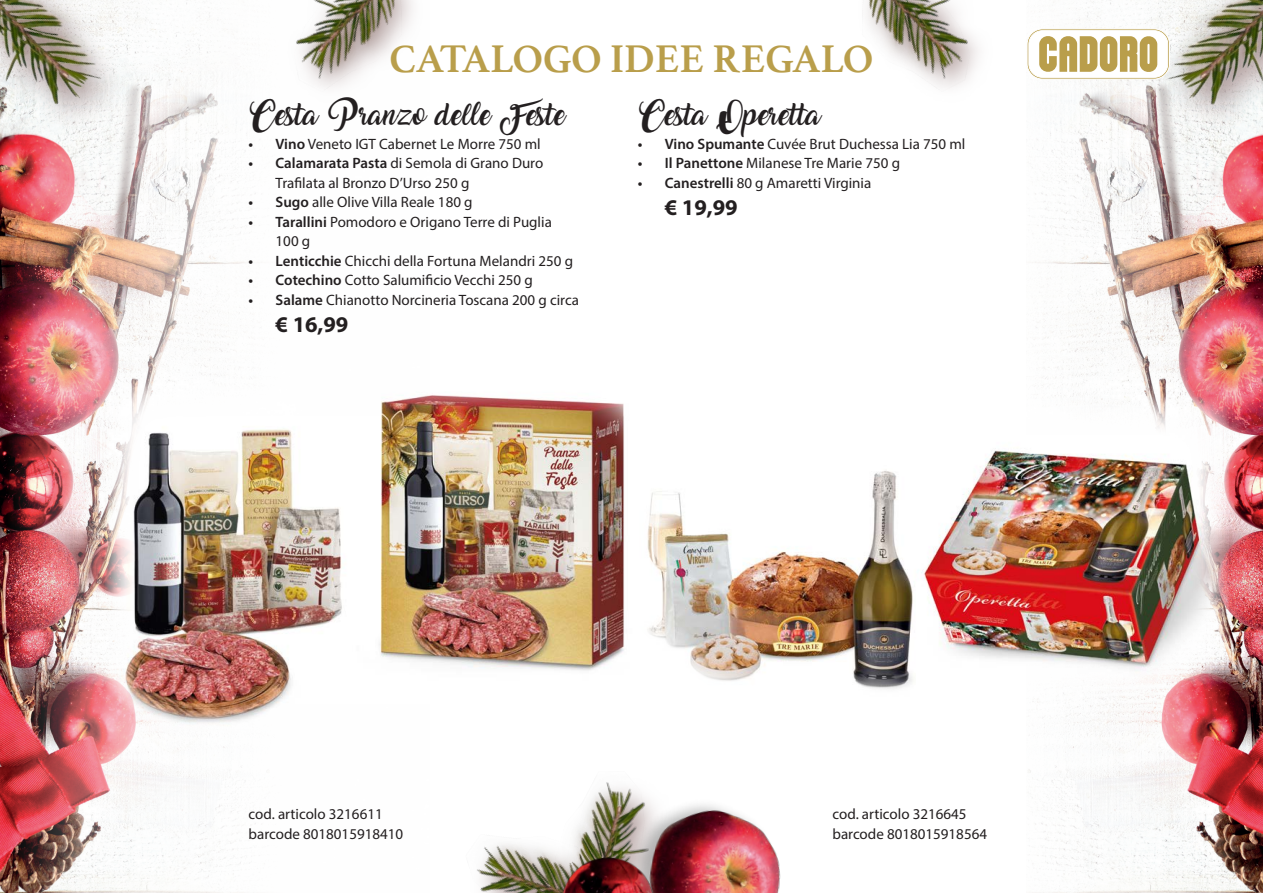
<style>
.page{position:relative;width:1263px;height:893px;background:#fff}
.page>*{position:absolute;margin:0;border:0;box-sizing:border-box;transform-origin:0 0}
.t1{font:700 40.5px "Athelas";color:#b99e4b}
.Quantità{font:700 22.5px "Myriad Pro";color:#231f20}
.Quantità-2{font:19.5px "Amarillo";color:#231f20}
.Quantità-3{font:15px/19.5px "Myriad Pro";color:#231f20}
.s1{font-weight:600}
</style>
<div class="page">
<img style="left:0;top:3px;width:256px;height:890px">
<img style="left:1029px;top:2px;width:234px;height:891px">
<img style="left:0;top:0;width:179px;height:163px">
<svg style="left:0;top:0;width:131px;height:136px"></svg>
<svg style="left:867px;top:0;width:111px;height:88px"></svg>
<img style="left:249px;top:3px;width:7px;height:138px">
<svg style="left:296px;top:0;width:117px;height:89px"></svg>
<svg style="left:477px;top:844px;width:49px;height:49px"></svg>
<svg style="left:583px;top:782px;width:24px;height:41px"></svg>
<img style="left:526px;top:823px;width:81px;height:70px">
<img style="left:607px;top:782px;width:174px;height:111px">
<img style="left:1089px;top:0;width:174px;height:163px">
<img style="left:1158px;top:0;width:105px;height:136px">
<svg style="left:1027px;top:29px;width:143px;height:50px"></svg>
<img style="left:105px;top:381px;width:519px;height:358px">
<img style="left:647px;top:396px;width:582px;height:303px">
<h1 class="t1" style="left:389px;top:26px;width:485px">CATALOGO IDEE REGALO</h1>
<p class="Quantità-2" style="left:638px;top:107px;width:184px">Cesta Operetta</p>
<p class="Quantità-3" style="left:638px;top:134px;width:329px"><span class="s1">• Vino Spumante</span> Cuvée Brut Duchessa Lia 750 ml</p>
<p class="Quantità-3" style="left:638px;top:153px;width:264px"><span class="s1">• Il Panettone</span> Milanese Tre Marie 750 g</p>
<p class="Quantità-3" style="left:638px;top:173px;width:235px"><span class="s1">• Canestrelli</span> 80 g Amaretti Virginia</p>
<p class="Quantità" style="left:665px;top:193px;width:74px">€ 19,99</p>
<p class="Quantità-2" style="left:249px;top:107px;width:318px">Cesta P ranzo delle Feste</p>
<p class="Quantità-3" style="left:249px;top:134px;width:294px"><span class="s1">• Vino</span> Veneto IGT Cabernet Le Morre 750 ml</p>
<p class="Quantità-3" style="left:276px;top:153px;width:269px;text-indent:-27px"><span class="s1">• Calamarata Pasta</span> di Semola di Grano Duro<br>Trafilata al Bronzo D’Urso 250 g</p>
<p class="Quantità-3" style="left:249px;top:192px;width:225px"><span class="s1">• Sugo</span> alle Olive Villa Reale 180 g</p>
<p class="Quantità-3" style="left:276px;top:212px;width:278px;text-indent:-27px"><span class="s1">• Tarallini</span> Pomodoro e Origano Terre di Puglia<br>100 g</p>
<p class="Quantità-3" style="left:249px;top:251px;width:326px"><span class="s1">• Lenticchie</span> Chicchi della Fortuna Melandri 250 g</p>
<p class="Quantità-3" style="left:249px;top:270px;width:286px"><span class="s1">• Cotechino</span> Cotto Salumificio Vecchi 250 g</p>
<p class="Quantità-3" style="left:249px;top:290px;width:332px"><span class="s1">• Salame</span> Chianotto Norcineria Toscana 200 g circa</p>
<p class="Quantità" style="left:276px;top:310px;width:74px">€ 16,99</p>
<p class="Quantità-3" style="left:249px;top:804px;width:136px">cod. articolo 3216611</p>
<p class="Quantità-3" style="left:249px;top:824px;width:156px">barcode 8018015918410</p>
<p class="Quantità-3" style="left:832px;top:804px;width:136px">cod. articolo 3216645</p>
<p class="Quantità-3" style="left:832px;top:824px;width:156px">barcode 8018015918564</p>
</div>
